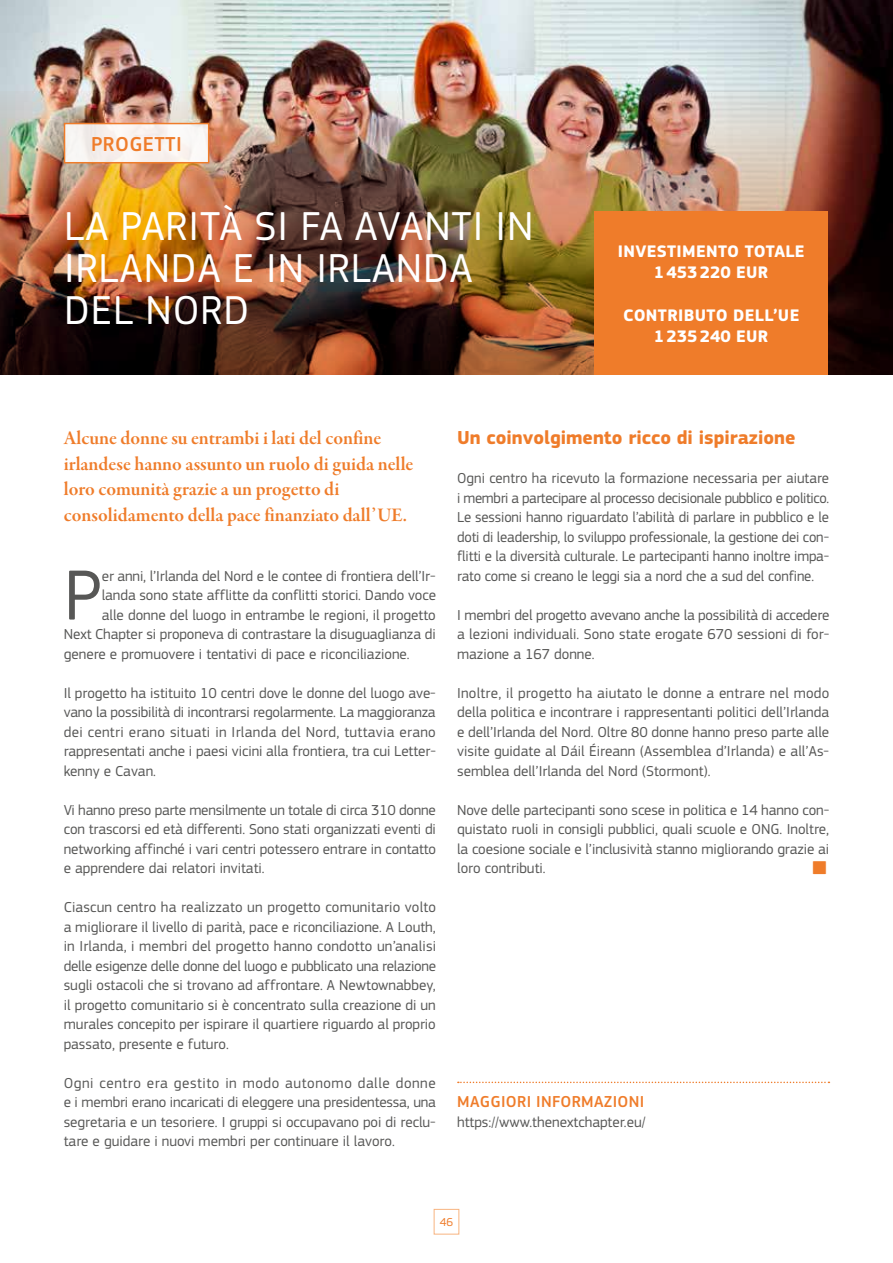
<style>
.page{position:relative;width:893px;height:1263px;background:#fff}
.page>*{position:absolute;margin:0;border:0;box-sizing:border-box;transform-origin:0 0}
.t1{font:73.8px "EC Square Sans Pro";color:#575756}
.t2{font:42px/42px "EC Square Sans Pro";letter-spacing:.02em;color:#fff}
.t3{font:500 21px "EC Square Sans Pro";letter-spacing:.02em;color:#ef7c2a}
.t4{font:19.5px/25.5px "Garamond Premr Pro Smbd Subh";color:#ef7c2a}
.t5{font:700 19.5px "EC Square Sans Pro";color:#ef7c2a}
.t6{font:700 17.4px/21.5px "EC Square Sans Pro";letter-spacing:.02em;color:#fff;text-align:center}
.t7{font:500 16.5px "EC Square Sans Pro";letter-spacing:.02em;color:#ef7c2a}
.t8{font:15px/19.5px "EC Square Sans Pro";color:#575756;text-align:justify}
.t9{font:12px "EC Square Sans Pro";color:#ef7c2a}
</style>
<div class="page">
<div style="left:434px;top:1209px;width:25px;height:25px;border:1px solid #f8b480"></div>
<img style="left:0;top:0;width:893px;height:91px">
<img style="left:0;top:91px;width:893px;height:283px">
<div style="left:594px;top:212px;width:234px;height:163px;background:#ef7c2a"></div>
<div style="left:65px;top:124px;width:144px;height:39px;background:#f8f4f1"></div>
<div style="left:64px;top:123px;width:145px;height:40px;border:2px solid #ef7c2a"></div>
<svg style="left:458px;top:1081px;width:371px;height:2px"></svg>
<h3 class="t3" style="left:91px;top:132px;width:92px">PROGETTI</h3>
<h2 class="t2" style="left:64px;top:206px;width:471px">LA PARITÀ SI FA AVANTI IN<br>IRLANDA E IN IRLANDA<br>DEL NORD</h2>
<p class="t6" style="left:618px;top:241px;width:188px">INVESTIMENTO TOTALE<br>1453220 EUR</p>
<p class="t6" style="left:623px;top:305px;width:178px">CONTRIBUTO DELL’UE<br>1235240 EUR</p>
<h3 class="t4" style="left:64px;top:426px;width:351px">Alcune donne su entrambi i lati del confine irlandese hanno assunto un ruolo di guida nelle loro comunità grazie a un progetto di consolidamento della pace finanziato dall’UE.</h3>
<h1 class="t1" style="left:64px;top:552px;width:40px">P</h1>
<p class="t8" style="left:102px;top:566px;width:335px">er anni, l’Irlanda del Nord e le contee di frontiera dell’Ir-</p>
<p class="t8" style="left:102px;top:585px;width:336px">landa sono state afflitte da conflitti storici. Dando voce</p>
<p class="t8" style="left:102px;top:605px;width:335px">alle donne del luogo in entrambe le regioni, il progetto</p>
<p class="t8" style="left:64px;top:624px;width:373px">Next Chapter si proponeva di contrastare la disuguaglianza di</p>
<p class="t8" style="left:64px;top:644px;width:347px">genere e promuovere i tentativi di pace e riconciliazione.</p>
<p class="t8" style="left:64px;top:683px;width:374px">Il progetto ha istituito 10 centri dove le donne del luogo ave&shy;vano la possibilità di incontrarsi regolarmente. La maggioranza dei centri erano situati in Irlanda del Nord, tuttavia erano rappresentati anche i paesi vicini alla frontiera, tra cui Letter&shy;kenny e Cavan.</p>
<p class="t8" style="left:64px;top:800px;width:374px">Vi hanno preso parte mensilmente un totale di circa 310 donne con trascorsi ed età differenti. Sono stati organizzati eventi di networking affinché i vari centri potessero entrare in contatto e apprendere dai relatori invitati.</p>
<p class="t8" style="left:64px;top:897px;width:374px">Ciascun centro ha realizzato un progetto comunitario volto a migliorare il livello di parità, pace e riconciliazione. A Louth, in Irlanda, i membri del progetto hanno condotto un’analisi delle esigenze delle donne del luogo e pubblicato una relazione sugli ostacoli che si trovano ad affrontare. A Newtownabbey, il progetto comunitario si è concentrato sulla creazione di un murales concepito per ispirare il quartiere riguardo al proprio passato, presente e futuro.</p>
<p class="t8" style="left:64px;top:1073px;width:374px">Ogni centro era gestito in modo autonomo dalle donne e i membri erano incaricati di eleggere una presidentessa, una segretaria e un tesoriere. I gruppi si occupavano poi di reclu&shy;tare e guidare i nuovi membri per continuare il lavoro.</p>
<h3 class="t5" style="left:457px;top:426px;width:340px">Un coinvolgimento ricco di ispirazione</h3>
<p class="t8" style="left:457px;top:468px;width:374px">Ogni centro ha ricevuto la formazione necessaria per aiutare i membri a partecipare al processo decisionale pubblico e politico.<br>Le sessioni hanno riguardato l’abilità di parlare in pubblico e le doti di leadership, lo sviluppo professionale, la gestione dei con&shy;flitti e la diversità culturale. Le partecipanti hanno inoltre impa&shy;rato come si creano le leggi sia a nord che a sud del confine.</p>
<p class="t8" style="left:457px;top:605px;width:374px">I membri del progetto avevano anche la possibilità di accedere a lezioni individuali. Sono state erogate 670 sessioni di for&shy;mazione a 167 donne.</p>
<p class="t8" style="left:457px;top:683px;width:374px">Inoltre, il progetto ha aiutato le donne a entrare nel modo della politica e incontrare i rappresentanti politici dell’Irlanda e dell’Irlanda del Nord. Oltre 80 donne hanno preso parte alle visite guidate al Dáil Éireann (Assemblea d’Irlanda) e all’As&shy;semblea dell’Irlanda del Nord (Stormont).</p>
<p class="t8" style="left:457px;top:800px;width:374px">Nove delle partecipanti sono scese in politica e 14 hanno con&shy;quistato ruoli in consigli pubblici, quali scuole e ONG. Inoltre, la coesione sociale e l’inclusività stanno migliorando grazie ai loro contributi.</p>
<p class="t7" style="left:457px;top:1092px;width:189px">MAGGIORI INFORMAZIONI</p>
<p class="t8" style="left:457px;top:1112px;width:190px">https://www.thenextchapter.eu/</p>
<p class="t9" style="left:440px;top:1215px;width:15px">46</p>
</div>
